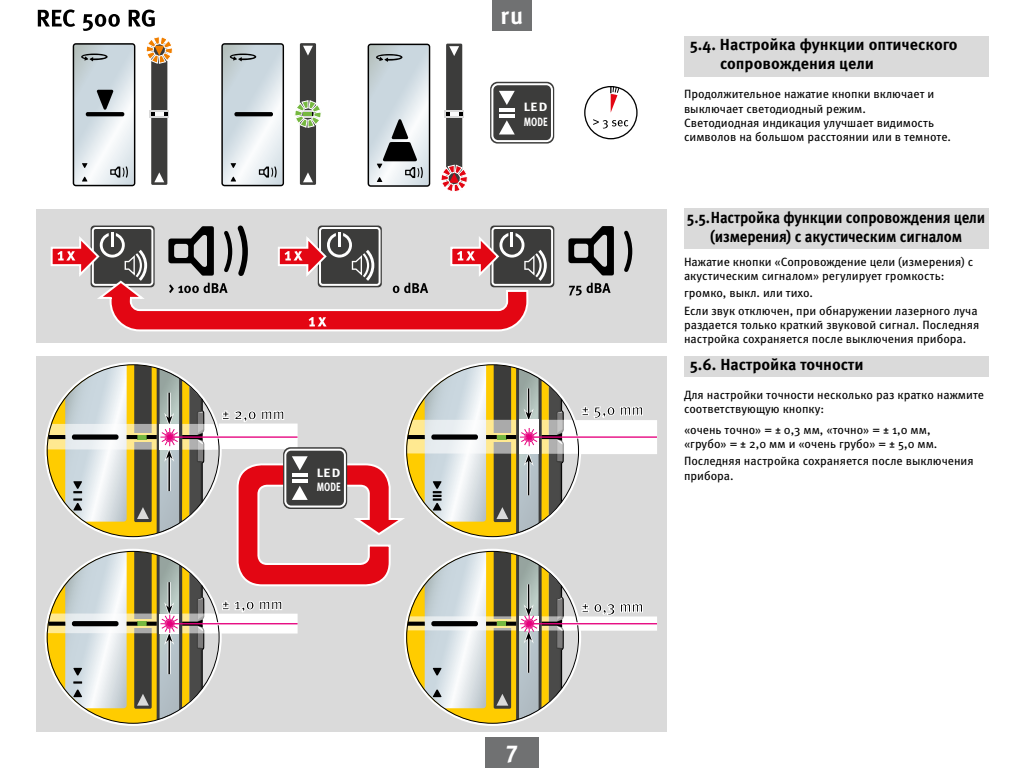
<style>
.page{position:relative;width:1024px;height:768px;background:#fff}
.page>*{position:absolute;margin:0;border:0;box-sizing:border-box;transform-origin:0 0}
.t1{font:700 24px "Meta Pro";color:#fff}
.t2{font:700 16px/19.2px "Meta Pro";letter-spacing:-.01em;color:#000}
.t3{font:700 16px/19.2px "Meta Pro";letter-spacing:-.01em;color:#000;text-align:center;scale:.92 1}
.t4{font:12px/14.4px "Meta Pro";color:#000}
.t5{font:700 12px/14.4px "Meta Pro";color:#fff;scale:1.15 1}
</style>
<div class="page">
<div style="left:485px;top:738px;width:54px;height:30px;background:#707172"></div>
<div style="left:492px;top:0;width:40px;height:30px;background:#707172"></div>
<div style="left:36px;top:356px;width:630px;height:376px;background:#dadada"></div>
<div style="left:684px;top:356px;width:304px;height:21px;background:#dadada"></div>
<div style="left:684px;top:209px;width:304px;height:40px;background:#dadada"></div>
<div style="left:684px;top:36px;width:304px;height:40px;background:#dadada"></div>
<div style="left:221px;top:43px;width:63px;height:143px;border:1px solid #000;border-radius:2px"></div>
<svg style="left:223px;top:44px;width:59px;height:142px"></svg>
<div style="left:300px;top:43px;width:16px;height:142px;background:#3c3c3b"></div>
<svg style="left:303px;top:172px;width:10px;height:10px"></svg>
<svg style="left:303px;top:46px;width:10px;height:10px"></svg>
<svg style="left:295px;top:99px;width:26px;height:30px"></svg>
<div style="left:446px;top:44px;width:16px;height:141px;background:#3c3c3b"></div>
<svg style="left:449px;top:46px;width:10px;height:10px"></svg>
<svg style="left:444px;top:111px;width:19px;height:7px"></svg>
<hr style="left:446px;top:113px;width:16px;height:3px;background:#000">
<svg style="left:450px;top:113px;width:8px;height:3px"></svg>
<svg style="left:441px;top:164px;width:27px;height:28px"></svg>
<div style="left:584px;top:86px;width:54px;height:53px;border:1px solid #000;border-radius:50%"></div>
<svg style="left:610px;top:86px;width:10px;height:27px"></svg>
<svg style="left:593px;top:119px;width:35px;height:10px"></svg>
<div style="left:490px;top:82px;width:64px;height:62px;background:#3c3c3b;border-radius:7px"></div>
<div style="left:491px;top:83px;width:62px;height:59px;border:2px solid #fff;border-radius:6px"></div>
<svg style="left:499px;top:91px;width:16px;height:14px"></svg>
<hr style="left:499px;top:108px;width:16px;height:3px;background:#fff">
<hr style="left:499px;top:114px;width:16px;height:3px;background:#fff">
<svg style="left:499px;top:120px;width:16px;height:15px"></svg>
<svg style="left:47px;top:365px;width:610px;height:358px"></svg>
<svg style="left:38px;top:9px;width:135px;height:177px"></svg>
<div style="left:368px;top:44px;width:62px;height:143px;border:1px solid #000;border-radius:2px"></div>
<svg style="left:369px;top:44px;width:60px;height:142px;background:#bdc5c9"></svg>
<div style="left:36px;top:210px;width:630px;height:133px;background:#dadada"></div>
<svg style="left:568px;top:226px;width:46px;height:49px"></svg>
<svg style="left:624px;top:230px;width:9px;height:42px"></svg>
<div style="left:490px;top:226px;width:64px;height:61px;background:#3c3c3b;border-radius:4px"></div>
<div style="left:492px;top:227px;width:61px;height:59px;border:2px solid #fff;border-radius:3px"></div>
<svg style="left:569px;top:283px;width:42px;height:13px"></svg>
<svg style="left:50px;top:225px;width:497px;height:107px"></svg>
<p class="t5" style="left:317px;top:465px;width:22px">LED<br>MODE</p>
<h1 class="t1" style="left:501px;top:-3px;width:24px">ru</h1>
<p class="t5" style="left:524px;top:99px;width:22px">LED<br>MODE</p>
<h1 class="t1" style="left:506px;top:731px;width:13px">7</h1>
<h2 class="t2" style="left:720px;top:34px;width:239px;text-indent:-30px">5.4. Настройка функции оптического сопровождения цели</h2>
<p class="t4" style="left:684px;top:86px;width:269px">Продолжительное нажатие кнопки включает и выключает светодиодный режим.<br>Светодиодная индикация улучшает видимость символов на большом расстоянии или в темноте.</p>
<h2 class="t3" style="left:687px;top:207px;width:326px">5.5.Настройка функции сопровождения цели (измерения) с акустическим сигналом</h2>
<p class="t4" style="left:684px;top:254px;width:291px">Нажатие кнопки «Сопровождение цели (измерения) с акустическим сигналом» регулирует громкость:</p>
<p class="t4" style="left:684px;top:284px;width:295px;line-height:17.2px">громко, выкл. или тихо.<br>Если звук отключен, при обнаружении лазерного луча</p>
<p class="t4" style="left:684px;top:317px;width:297px">раздается только краткий звуковой сигнал. Последняя настройка сохраняется после выключения прибора.</p>
<h2 class="t2" style="left:690px;top:354px;width:175px">5.6. Настройка точности</h2>
<p class="t4" style="left:684px;top:387px;width:302px">Для настройки точности несколько раз кратко нажмите соответствующую кнопку:</p>
<p class="t4" style="left:684px;top:421px;width:255px">«очень точно» = ± 0,3 мм, «точно» = ± 1,0 мм, «грубо» = ± 2,0 мм и «очень грубо» = ± 5,0 мм.</p>
<p class="t4" style="left:684px;top:453px;width:291px">Последняя настройка сохраняется после выключения прибора.</p>
</div>
